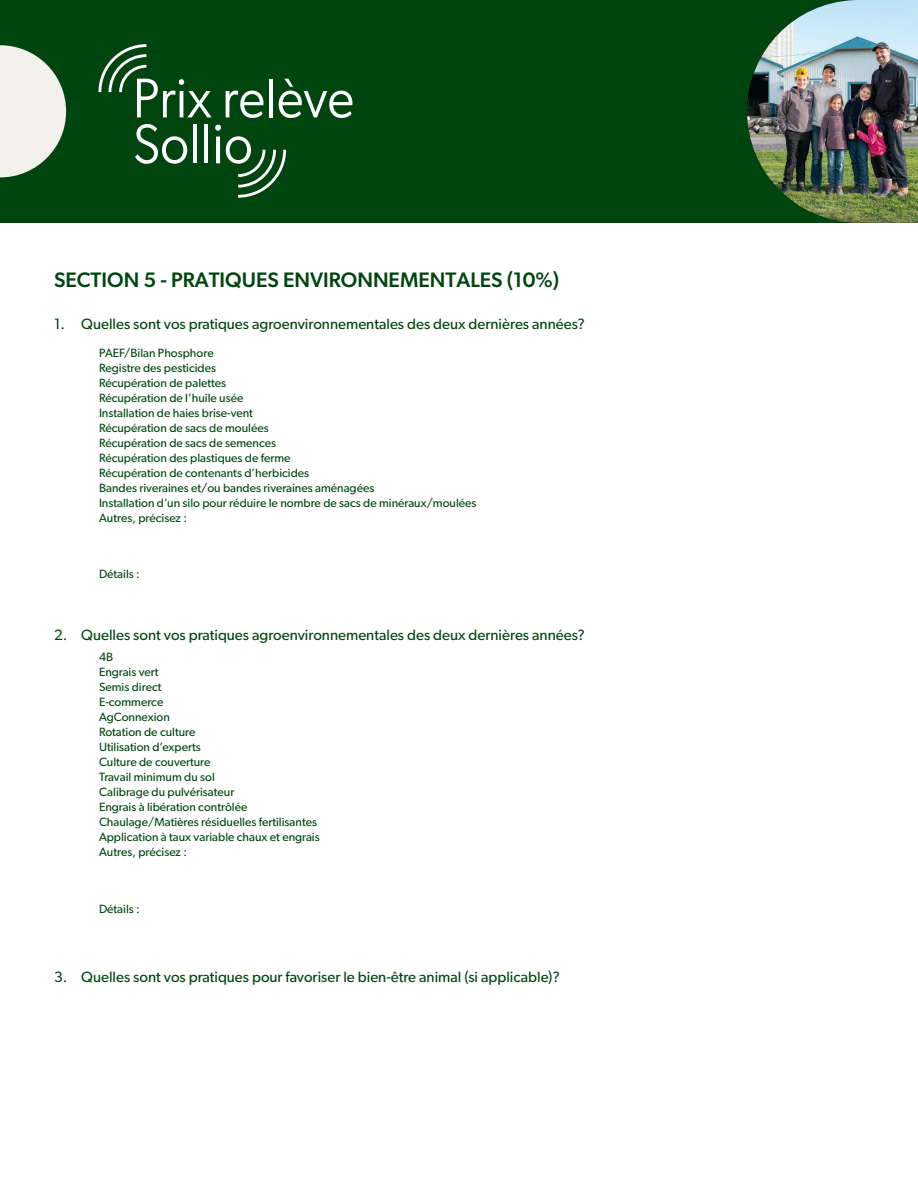
<style>
.page{position:relative;width:918px;height:1188px;background:#fff}
.page>*{position:absolute;margin:0;border:0;box-sizing:border-box;transform-origin:0 0}
.t1{font:56.1px/45.8px "Gibson";color:#fff;scale:.92 1}
.t2{font:500 21px "Gibson";color:#00450f}
.t3{font:15px "Gibson";color:#00450f}
.t4{font:12px/15px "Gibson";color:#00450f}
</style>
<div class="page">
<div style="left:0;top:0;width:918px;height:223px;background:#00450f"></div>
<svg style="left:0;top:45px;width:66px;height:132px"></svg>
<svg style="left:99px;top:44px;width:47px;height:48px"></svg>
<svg style="left:215px;top:125px;width:6px;height:38px"></svg>
<svg style="left:238px;top:150px;width:48px;height:48px"></svg>
<img style="left:747px;top:0;width:171px;height:223px">
<h1 class="t1" style="left:133px;top:74px;width:242px">Prix relève<br>Sollio</h1>
<h2 class="t2" style="left:54px;top:267px;width:507px">SECTION 5 - PRATIQUES ENVIRONNEMENTALES (10%)</h2>
<p class="t3" style="left:54px;top:314px;width:532px">1. Quelles sont vos pratiques agroenvironnementales des deux dernières années?</p>
<p class="t4" style="left:99px;top:345px;width:379px">PAEF/Bilan Phosphore<br>Registre des pesticides<br>Récupération de palettes<br>Récupération de l’huile usée<br>Installation de haies brise-vent<br>Récupération de sacs de moulées<br>Récupération de sacs de semences<br>Récupération des plastiques de ferme<br>Récupération de contenants d’herbicides<br>Bandes riveraines et/ou bandes riveraines aménagées<br>Installation d’un silo pour réduire le nombre de sacs de minéraux/moulées Autres, précisez :</p>
<p class="t4" style="left:99px;top:566px;width:42px">Détails :</p>
<p class="t3" style="left:54px;top:625px;width:532px">2. Quelles sont vos pratiques agroenvironnementales des deux dernières années?</p>
<p class="t4" style="left:99px;top:650px;width:222px">4B<br>Engrais vert<br>Semis direct<br>E-commerce<br>AgConnexion<br>Rotation de culture<br>Utilisation d’experts<br>Culture de couverture<br>Travail minimum du sol<br>Calibrage du pulvérisateur<br>Engrais à libération contrôlée<br>Chaulage/Matières résiduelles fertilisantes<br>Application à taux variable chaux et engrais<br>Autres, précisez :</p>
<p class="t4" style="left:99px;top:901px;width:42px">Détails :</p>
<p class="t3" style="left:54px;top:968px;width:507px">3. Quelles sont vos pratiques pour favoriser le bien-être animal (si applicable)?</p>
</div>
